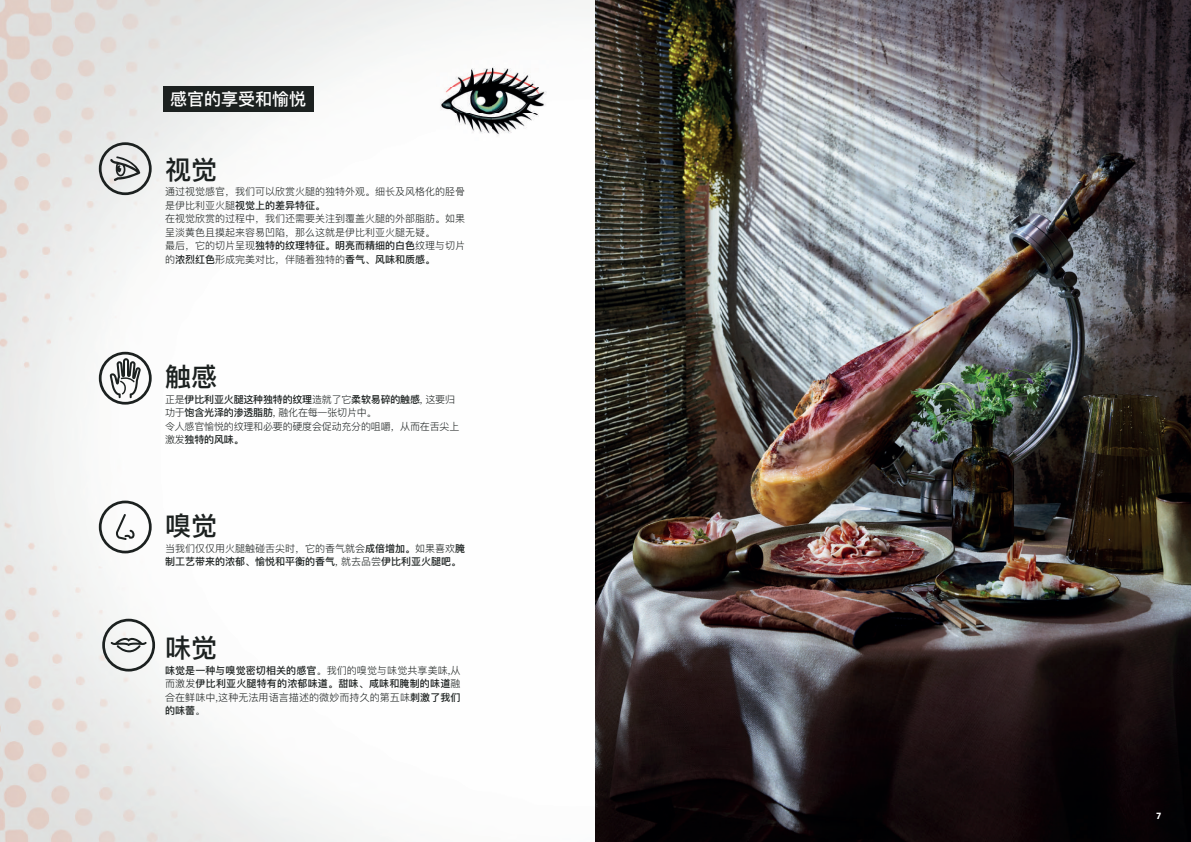
<style>
.page{position:relative;width:1191px;height:842px;background:#fff}
.page>*{position:absolute;margin:0;border:0;box-sizing:border-box;transform-origin:0 0}
.t1{font:500 26.1px "Ping Fang SC";color:#1c2120}
.t2{font:500 17px "Ping Fang SC";color:#fff}
.t3{font:300 10px/13.5px "Ping Fang SC";color:#1c2120}
.t4{font:500 10px/13.5px "Ping Fang SC";letter-spacing:.01em;color:#1c2120}
.t5{font:300 10px/13.5px "Ping Fang SC";letter-spacing:-.02em;color:#1c2120}
.t6{font:700 10px "Effra";color:#fff}
.s1{font-weight:500}
.s2{font-weight:300}
</style>
<div class="page">
<img style="left:0;top:0;width:595px;height:842px">
<div style="left:163px;top:86px;width:150px;height:25px;background:#1c2120"></div>
<img style="left:595px;top:0;width:596px;height:842px">
<svg style="left:99px;top:142px;width:53px;height:53px;background:#babbbb"></svg>
<svg style="left:99px;top:501px;width:53px;height:52px"></svg>
<svg style="left:99px;top:352px;width:53px;height:53px"></svg>
<svg style="left:102px;top:619px;width:53px;height:52px"></svg>
<img style="left:436px;top:61px;width:112px;height:79px">
<h2 class="t2" style="left:170px;top:89px;width:137px">感官的享受和愉悦</h2>
<h1 class="t1" style="left:165px;top:153px;width:54px">视觉</h1>
<p class="t3" style="left:165px;top:185px;width:302px">通过视觉感官，我们可以欣赏火腿的独特外观。细长及风格化的胫骨是伊比利亚火腿<span class="s1">视觉上的差异特征。<br></span>在视觉欣赏的过程中，我们还需要关注到覆盖火腿的外部脂肪。如果呈淡黄色且摸起来容易凹陷，那么这就是伊比利亚火腿无疑。<br>最后，它的切片呈现<span class="s1">独特的纹理特征。明亮而精细的白色</span>纹理与切片的<span class="s1">浓烈红色</span>形成完美对比，伴随着独特的<span class="s1">香气、风味和质感。</span></p>
<h1 class="t1" style="left:165px;top:361px;width:54px">触感</h1>
<p class="t5" style="left:165px;top:392px;width:296px">正是<span class="s1">伊比利亚火腿这种独特的纹理</span>造就了它<span class="s1">柔软易碎的触感</span>, 这要归功于<span class="s1">饱含光泽的渗透脂肪</span>, 融化在每一张切片中。<br>令人感官愉悦的纹理和必要的硬度会促动充分的咀嚼，从而在舌尖上激发<span class="s1">独特的风味。</span></p>
<h1 class="t1" style="left:165px;top:510px;width:54px">嗅觉</h1>
<p class="t4" style="left:165px;top:541px;width:302px"><span class="s2">当我们仅仅用火腿触碰舌尖时，它的香气就会</span>成倍增加。<span class="s2">如果喜欢</span>腌制工艺带来的浓郁、愉悦和平衡的香气<span class="s2">, 就去品尝</span>伊比利亚火腿吧。</p>
<h1 class="t1" style="left:165px;top:632px;width:54px">味觉</h1>
<p class="t4" style="left:165px;top:663px;width:297px;text-align:justify">味觉是一种与嗅觉密切相关的感官<span class="s2">。我们的嗅觉与味觉共享美味,从而激发</span>伊比利亚火腿特有的浓郁味道。甜味、咸味和腌制的味道<span class="s2">融合在鲜味中,这种无法用语言描述的微妙而持久的第五味</span>刺激了我们的味蕾<span class="s2">。</span></p>
<p class="t6" style="left:1156px;top:809px;width:7px">7</p>
</div>
